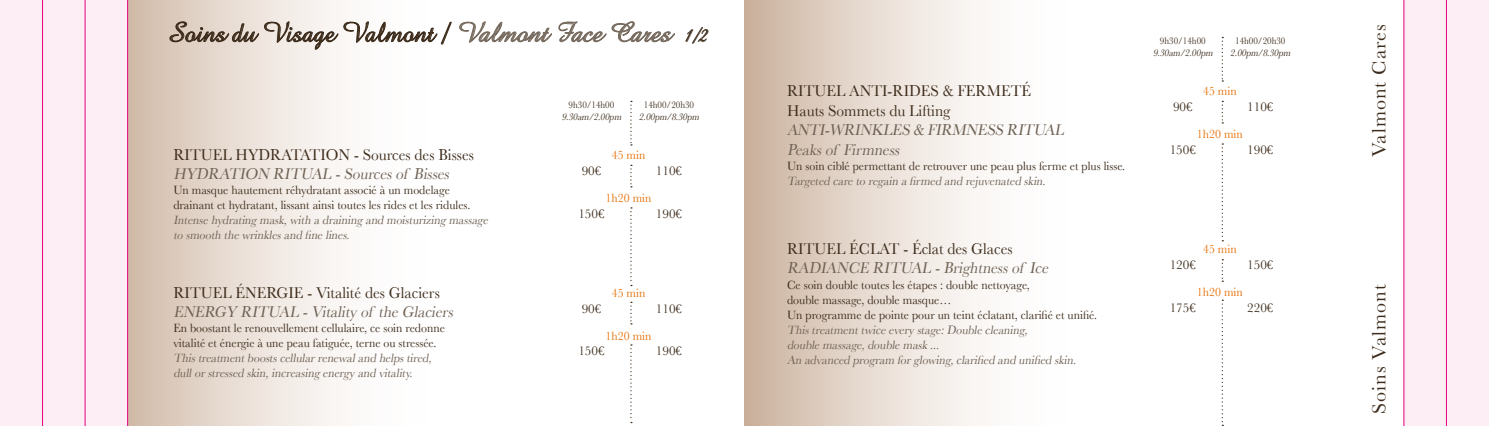
<style>
.page{position:relative;width:1489px;height:426px;background:#fff}
.page>*{position:absolute;margin:0;border:0;box-sizing:border-box;transform-origin:0 0}
.t1{font:27.5px "Amazone BT";color:#3d2c1b}
.t2{font:20px "Baskerville";letter-spacing:.05em;color:#3d2c1b}
.t3{font:16.25px/19.5px "Baskerville";color:#3d2c1b;scale:.95 1}
.t4{font:italic 16.25px/19.5px "Baskerville";color:#6e6154;scale:.95 1}
.t5{font:13.12px "Baskerville";color:#3d2c1b}
.t6{font:12.5px/15px "Baskerville";color:#3d2c1b;scale:.95 1}
.t7{font:italic 12.5px/15px "Baskerville";color:#6e6154;scale:.95 1}
.t8{font:12.5px "Baskerville";color:#e6710a;scale:.95 1}
.t9{font:italic 10px "Baskerville";color:#3d2c1b;scale:.9 1}
.t10{font:10px "Baskerville";color:#3d2c1b;scale:.9 1}
.s1{font-style:italic;color:#776b5f}
.s2{font-style:italic;font-size:20px}
</style>
<div class="page">
<div style="left:104px;top:0;width:348px;height:425px;background:linear-gradient(to right,#d3bdac,#fff)"></div>
<div style="left:744px;top:0;width:349px;height:425px;background:linear-gradient(to right,#d1baa8,#fff)"></div>
<div style="left:0;top:0;width:128px;height:425px;background:#fdeef6"></div>
<div style="left:1402px;top:0;width:86px;height:425px;background:#fdeef6"></div>
<hr style="left:127px;top:0;width:1px;height:425px;background:#e6007d">
<hr style="left:85px;top:0;width:1px;height:425px;background:#e6007d">
<hr style="left:42px;top:0;width:1px;height:425px;background:#e6007d">
<hr style="left:1403px;top:0;width:1px;height:425px;background:#e6007d">
<hr style="left:1445px;top:0;width:1px;height:425px;background:#e6007d">
<svg style="left:170px;top:21px;width:281px;height:29px"></svg>
<svg style="left:459px;top:22px;width:92px;height:21px"></svg>
<svg style="left:558px;top:22px;width:116px;height:21px"></svg>
<svg style="left:685px;top:27px;width:23px;height:17px"></svg>
<svg style="left:630px;top:101px;width:2px;height:44px"></svg>
<svg style="left:1221px;top:37px;width:2px;height:44px"></svg>
<svg style="left:630px;top:164px;width:2px;height:23px"></svg>
<svg style="left:1221px;top:101px;width:2px;height:22px"></svg>
<svg style="left:630px;top:301px;width:2px;height:23px"></svg>
<svg style="left:1221px;top:259px;width:2px;height:22px"></svg>
<svg style="left:630px;top:207px;width:2px;height:79px"></svg>
<svg style="left:1221px;top:143px;width:2px;height:98px"></svg>
<svg style="left:630px;top:344px;width:2px;height:78px"></svg>
<svg style="left:1221px;top:299px;width:2px;height:126px"></svg>
<h1 class="t1" style="left:167px;top:17px;width:546px">Soins du Visage Valmont / <span class="s1">Valmont FaceCares</span> <span class="s2">1/2</span></h1>
<h3 class="t3" style="left:173px;top:144px;width:318px">RITUEL HYDRATATION - Sources des Bisses</h3>
<h3 class="t4" style="left:173px;top:164px;width:295px">HYDRATION RITUAL -Sourcesof Bisses</h3>
<p class="t6" style="left:173px;top:182px;width:314px">Un masque hautement réhydratant associé à un modelage drainant et hydratant, lissant ainsi toutes les rides et les ridules.</p>
<p class="t7" style="left:173px;top:212px;width:335px">Intense hydrating mask,with a draining and moisturizing massage to smooth the wrinklesand fine lines.</p>
<h3 class="t3" style="left:173px;top:282px;width:282px">RITUEL ÉNERGIE - Vitalité des Glaciers</h3>
<h3 class="t4" style="left:173px;top:302px;width:299px">ENERGY RITUAL -Vitality of the Glaciers</h3>
<p class="t6" style="left:173px;top:320px;width:287px">En boostant le renouvellement cellulaire, ce soin redonne vitalité et énergie à une peau fatiguée, terne ou stressée.</p>
<p class="t7" style="left:173px;top:350px;width:276px">Thistreatmentboostscellularrenewaland help stired, dullorstressed skin,increasing energy and vitality.</p>
<p class="t10" style="left:568px;top:99px;width:52px">9h30/14h00</p>
<p class="t10" style="left:644px;top:99px;width:57px">14h00/20h30</p>
<p class="t9" style="left:561px;top:111px;width:70px">9.30am/2.00pm</p>
<p class="t9" style="left:639px;top:111px;width:71px">2.00pm/8.30pm</p>
<p class="t8" style="left:611px;top:148px;width:37px">45 min</p>
<p class="t5" style="left:581px;top:163px;width:21px">90€</p>
<p class="t5" style="left:656px;top:163px;width:28px">110€</p>
<p class="t8" style="left:605px;top:190px;width:50px">1h20 min</p>
<p class="t5" style="left:578px;top:206px;width:28px">150€</p>
<p class="t5" style="left:656px;top:206px;width:28px">190€</p>
<p class="t8" style="left:611px;top:285px;width:37px">45 min</p>
<p class="t5" style="left:581px;top:300px;width:21px">90€</p>
<p class="t5" style="left:656px;top:300px;width:28px">110€</p>
<p class="t8" style="left:605px;top:328px;width:50px">1h20 min</p>
<p class="t5" style="left:578px;top:343px;width:28px">150€</p>
<p class="t5" style="left:656px;top:343px;width:28px">190€</p>
<h3 class="t3" style="left:787px;top:81px;width:258px">RITUEL ANTI-RIDES &amp; FERMETÉ<br>Hauts Sommets du Lifting</h3>
<h3 class="t4" style="left:787px;top:120px;width:296px">ANTI-WRINKLES &amp; FIRMNESS RITUAL<br>Peaksof Firmness</h3>
<p class="t6" style="left:787px;top:158px;width:357px">Un soin ciblé permettant de retrouver une peau plus ferme et plus lisse.</p>
<p class="t7" style="left:787px;top:173px;width:276px">Targeted care to regain a firmed and rejuvenated skin.</p>
<h3 class="t3" style="left:787px;top:238px;width:239px">RITUEL ÉCLAT - Éclat des Glaces</h3>
<h3 class="t4" style="left:787px;top:258px;width:280px">RADIANCE RITUAL -Brightnessof Ice</h3>
<p class="t6" style="left:787px;top:276px;width:328px">Ce soin double toutes les étapes : double nettoyage,<br>double massage, double masque…<br>Un programme de pointe pour un teint éclatant, clarifié et unifié.</p>
<p class="t7" style="left:787px;top:321px;width:308px">Thistreatmenttwice every stage:Double cleaning,<br>double massage,double mask ...<br>An advanced p rogram forglowing,clarified and unified skin.</p>
<p class="t10" style="left:1159px;top:35px;width:52px">9h30/14h00</p>
<p class="t10" style="left:1235px;top:35px;width:57px">14h00/20h30</p>
<p class="t9" style="left:1152px;top:47px;width:70px">9.30am/2.00pm</p>
<p class="t9" style="left:1230px;top:47px;width:71px">2.00pm/8.30pm</p>
<p class="t8" style="left:1202px;top:84px;width:37px">45 min</p>
<p class="t5" style="left:1172px;top:99px;width:21px">90€</p>
<p class="t5" style="left:1247px;top:99px;width:28px">110€</p>
<p class="t8" style="left:1196px;top:127px;width:50px">1h20 min</p>
<p class="t5" style="left:1169px;top:142px;width:28px">150€</p>
<p class="t5" style="left:1247px;top:142px;width:28px">190€</p>
<p class="t8" style="left:1202px;top:241px;width:37px">45 min</p>
<p class="t5" style="left:1169px;top:257px;width:28px">120€</p>
<p class="t5" style="left:1247px;top:257px;width:28px">150€</p>
<p class="t8" style="left:1196px;top:284px;width:50px">1h20 min</p>
<p class="t5" style="left:1169px;top:299px;width:28px">175€</p>
<p class="t5" style="left:1247px;top:299px;width:28px">220€</p>
<h2 class="t2" style="left:1366px;top:157px;width:134px;rotate:-90deg">Valmont Cares</h2>
<h2 class="t2" style="left:1366px;top:413px;width:131px;rotate:-90deg">Soins Valmont</h2>
</div>
